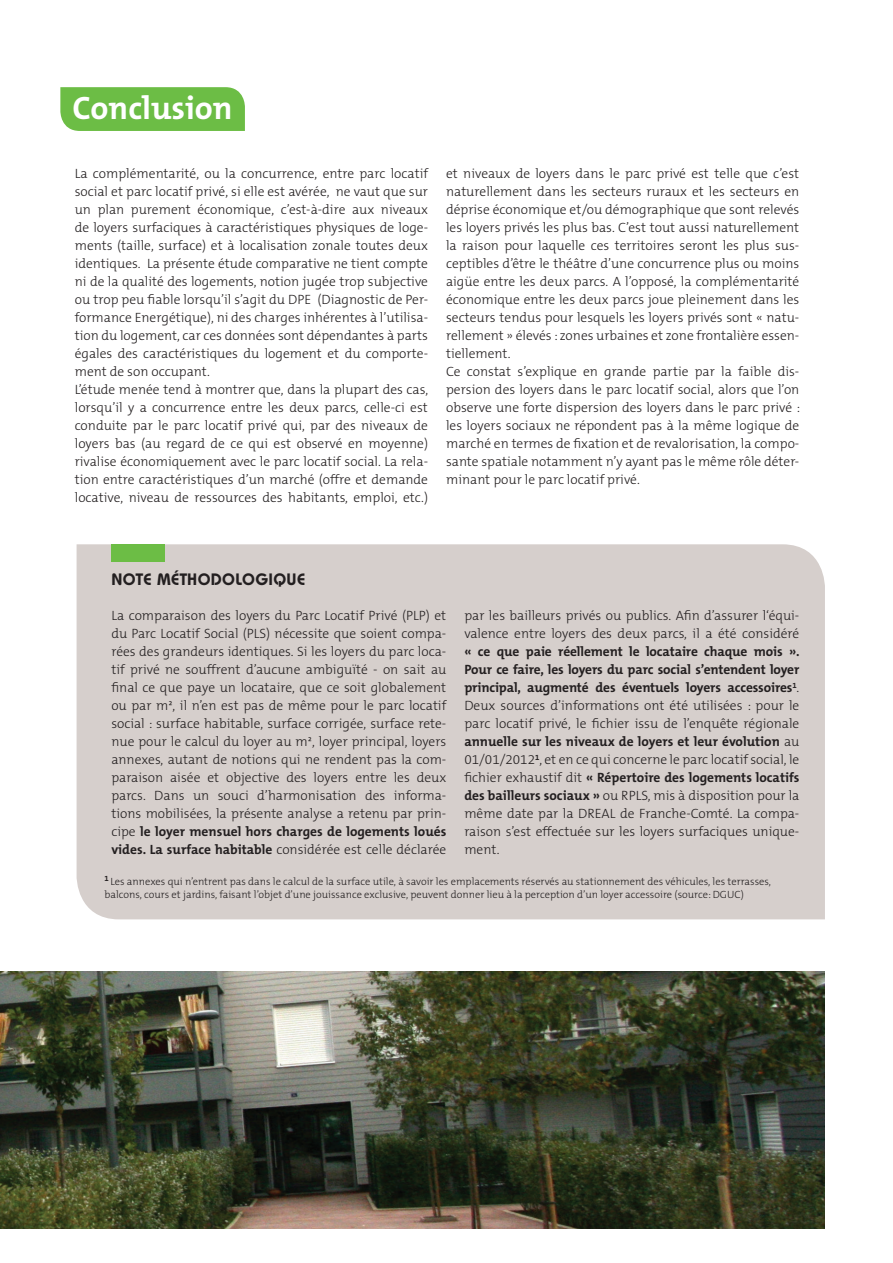
<style>
.page{position:relative;width:893px;height:1263px;background:#fff}
.page>*{position:absolute;margin:0;border:0;box-sizing:border-box;transform-origin:0 0}
.t1{font:700 32.7px "The Mix B7";color:#fff}
.t2{font:600 16.5px "Bauhaus";letter-spacing:.02em;color:#231f20}
.t3{font:300 13.5px/18px "The Mix B3";color:#231f20}
.t4{font:700 13.5px/18px "The Mix B7";color:#231f20;text-align:justify}
.t5{font:300 10.5px/12.6px "The Mix B3";color:#231f20}
.s1{font-family:"The Mix B3";font-weight:300}
.s2{font-family:"The Mix B7";font-weight:700}
</style>
<div class="page">
<div style="left:60px;top:87px;width:185px;height:44px;background:#6cbd45"></div>
<div style="left:77px;top:544px;width:748px;height:375px;background:#d6cfcc"></div>
<div style="left:111px;top:544px;width:54px;height:17px;background:#6cbd45"></div>
<img style="left:0;top:972px;width:825px;height:257px">
<h1 class="t1" style="left:72px;top:91px;width:162px">Conclusion</h1>
<p class="t3" style="left:75px;top:165px;width:355px">La complémentarité, ou la concurrence, entre parc locatif social et parc locatif privé, si elle est avérée, ne vaut que sur un plan purement économique, c’est-à-dire aux niveaux de loyers surfaciques à caractéristiques physiques de loge&shy;ments (taille, surface) et à localisation zonale toutes deux identiques. La présente étude comparative ne tient compte ni de la qualité des logements, notion jugée trop subjective ou trop peu fiable lorsqu’il s’agit du DPE (Diagnostic de Per&shy;formance Energétique), ni des charges inhérentes à l’utilisa&shy;tion du logement, car ces données sont dépendantes à parts égales des caractéristiques du logement et du comporte&shy;ment de son occupant.<br>L’étude menée tend à montrer que, dans la plupart des cas, lorsqu’il y a concurrence entre les deux parcs, celle-ci est conduite par le parc locatif privé qui, par des niveaux de loyers bas (au regard de ce qui est observé en moyenne) rivalise économiquement avec le parc locatif social. La rela&shy;tion entre caractéristiques d’un marché (offre et demande locative, niveau de ressources des habitants, emploi, etc.)</p>
<p class="t3" style="left:446px;top:165px;width:356px">et niveaux de loyers dans le parc privé est telle que c’est naturellement dans les secteurs ruraux et les secteurs en déprise économique et/ou démographique que sont relevés les loyers privés les plus bas. C’est tout aussi naturellement la raison pour laquelle ces territoires seront les plus sus&shy;ceptibles d’être le théâtre d’une concurrence plus ou moins aigüe entre les deux parcs. A l’opposé, la complémentarité économique entre les deux parcs joue pleinement dans les secteurs tendus pour lesquels les loyers privés sont « natu&shy;rellement » élevés : zones urbaines et zone frontalière essen&shy;tiellement.<br>Ce constat s’explique en grande partie par la faible dis&shy;persion des loyers dans le parc locatif social, alors que l’on observe une forte dispersion des loyers dans le parc privé : les loyers sociaux ne répondent pas à la même logique de marché en termes de fixation et de revalorisation, la compo&shy;sante spatiale notamment n’y ayant pas le même rôle déter&shy;minant pour le parc locatif privé.</p>
<p class="t2" style="left:111px;top:569px;width:195px">NOTE MÉTHODOLOGIQUE</p>
<p class="t3" style="left:111px;top:607px;width:336px;text-align:justify">La comparaison des loyers du Parc Locatif Privé (PLP) et du Parc Locatif Social (PLS) nécessite que soient compa&shy;rées des grandeurs identiques. Si les loyers du parc loca&shy;tif privé ne souffrent d’aucune ambiguïté - on sait au final ce que paye un locataire, que ce soit globalement ou par m², il n’en est pas de même pour le parc locatif social : surface habitable, surface corrigée, surface rete&shy;nue pour le calcul du loyer au m², loyer principal, loyers annexes, autant de notions qui ne rendent pas la com&shy;paraison aisée et objective des loyers entre les deux parcs. Dans un souci d’harmonisation des informa&shy;tions mobilisées, la présente analyse a retenu par prin-</p>
<p class="t4" style="left:111px;top:823px;width:336px"><span class="s1">cipe</span> le loyer mensuel hors charges de logements loués</p>
<p class="t3" style="left:111px;top:841px;width:336px"><span class="s2">vides. La surface habitable</span> considérée est celle déclarée</p>
<p class="t3" style="left:464px;top:607px;width:336px">par les bailleurs privés ou publics. Afin d’assurer l‘équi&shy;valence entre loyers des deux parcs, il a été considéré</p>
<p class="t4" style="left:464px;top:643px;width:337px">« ce que paie réellement le locataire chaque mois ».<br>Pour ce faire, les loyers du parc social s’entendent loyer principal, augmenté des éventuels loyers accessoires<sup>1</sup><span class="s1">.</span></p>
<p class="t3" style="left:464px;top:697px;width:336px">Deux sources d’informations ont été utilisées : pour le parc locatif privé, le fichier issu de l’enquête régionale</p>
<p class="t4" style="left:464px;top:733px;width:336px">annuelle sur les niveaux de loyers et leur évolution <span class="s1">au</span></p>
<p class="t3" style="left:464px;top:751px;width:336px">01/01/2012<sup>1</sup>, et en ce qui concerne le parc locatif social, le</p>
<p class="t4" style="left:464px;top:769px;width:336px"><span class="s1">fichier exhaustif dit</span> « Répertoire des logements locatifs</p>
<p class="t3" style="left:464px;top:787px;width:336px;text-align:justify"><span class="s2">des bailleurs sociaux »</span> ou RPLS, mis à disposition pour la même date par la DREAL de Franche-Comté. La compa&shy;raison s’est effectuée sur les loyers surfaciques unique&shy;ment.</p>
<p class="t5" style="left:105px;top:875px;width:668px"><sup>1</sup> Les annexes qui n’entrent pas dans le calcul de la surface utile, à savoir les emplacements réservés au stationnement des véhicules, les terrasses, balcons, cours et jardins, faisant l’objet d’une jouissance exclusive, peuvent donner lieu à la perception d’un loyer accessoire (source: DGUC)</p>
</div>
